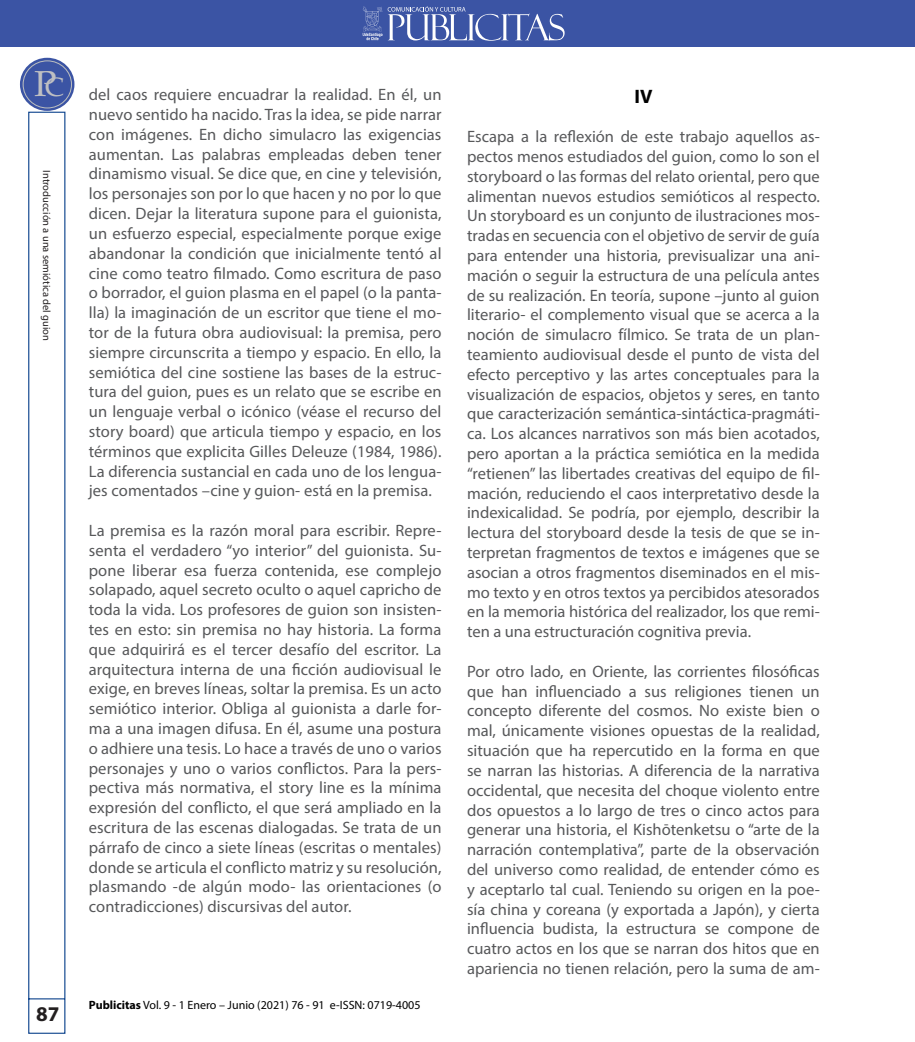
<style>
.page{position:relative;width:915px;height:1042px;background:#fff}
.page>*{position:absolute;margin:0;border:0;box-sizing:border-box;transform-origin:0 0}
.t1{font:36.3px "Palatino Linotype";color:#bebfc2}
.t2{font:700 21px "Myriad Pro";color:#231f20}
.t3{font:700 19.5px "Myriad Pro";color:#000}
.t4{font:16.5px/19.8px "Myriad Pro";color:#57585a;text-align:justify}
.t5{font:12px "Myriad Pro";color:#000}
.t6{font:10.5px "Myriad Pro";color:#231f20}
.s1{font-size:26.55px}
.s2{font-weight:700}
</style>
<div class="page">
<div style="left:0;top:0;width:914px;height:47px;background:#3b54a4"></div>
<div style="left:20px;top:58px;width:54px;height:53px;background:#3b54a4;border-radius:50%"></div>
<div style="left:23px;top:60px;width:49px;height:48px;border:1px solid #bdbfbf;border-radius:50%"></div>
<svg style="left:28px;top:111px;width:38px;height:923px"></svg>
<svg style="left:362px;top:6px;width:202px;height:35px"></svg>
<h1 class="t1" style="left:34px;top:58px;width:32px">P<span class="s1">C</span></h1>
<p class="t6" style="left:53px;top:170px;width:172px;rotate:90deg">Introducción a una semiótica del guion</p>
<p class="t4" style="left:89px;top:85px;width:354px">del caos requiere encuadrar la realidad. En él, un nuevo sentido ha nacido. Tras la idea, se pide narrar con imágenes. En dicho simulacro las exigencias aumentan. Las palabras empleadas deben tener dinamismo visual. Se dice que, en cine y televisión, los personajes son por lo que hacen y no por lo que dicen. Dejar la literatura supone para el guionista, un esfuerzo especial, especialmente porque exige abandonar la condición que inicialmente tentó al cine como teatro filmado. Como escritura de paso o borrador, el guion plasma en el papel (o la panta&shy;lla) la imaginación de un escritor que tiene el mo&shy;tor de la futura obra audiovisual: la premisa, pero siempre circunscrita a tiempo y espacio. En ello, la semiótica del cine sostiene las bases de la estruc&shy;tura del guion, pues es un relato que se escribe en un lenguaje verbal o icónico (véase el recurso del story board) que articula tiempo y espacio, en los términos que explicita Gilles Deleuze (1984, 1986).<br>La diferencia sustancial en cada uno de los lengua&shy;jes comentados –cine y guion- está en la premisa.</p>
<p class="t4" style="left:89px;top:520px;width:354px">La premisa es la razón moral para escribir. Repre&shy;senta el verdadero “yo interior” del guionista. Su&shy;pone liberar esa fuerza contenida, ese complejo solapado, aquel secreto oculto o aquel capricho de toda la vida. Los profesores de guion son insisten&shy;tes en esto: sin premisa no hay historia. La forma que adquirirá es el tercer desafío del escritor. La arquitectura interna de una ficción audiovisual le exige, en breves líneas, soltar la premisa. Es un acto semiótico interior. Obliga al guionista a darle for&shy;ma a una imagen difusa. En él, asume una postura o adhiere una tesis. Lo hace a través de uno o varios personajes y uno o varios conflictos. Para la pers&shy;pectiva más normativa, el story line es la mínima expresión del conflicto, el que será ampliado en la escritura de las escenas dialogadas. Se trata de un párrafo de cinco a siete líneas (escritas o mentales) donde se articula el conflicto matriz y su resolución, plasmando -de algún modo- las orientaciones (o contradicciones) discursivas del autor.</p>
<p class="t2" style="left:36px;top:1000px;width:25px">87</p>
<p class="t5" style="left:89px;top:997px;width:333px"><span class="s2">Publicitas</span> Vol. 9 - 1 Enero – Junio (2021) 76 - 91 e-ISSN: 0719-4005</p>
<p class="t3" style="left:634px;top:83px;width:19px">IV</p>
<p class="t4" style="left:467px;top:126px;width:354px">Escapa a la reflexión de este trabajo aquellos as&shy;pectos menos estudiados del guion, como lo son el storyboard o las formas del relato oriental, pero que alimentan nuevos estudios semióticos al respecto.<br>Un storyboard es un conjunto de ilustraciones mos&shy;tradas en secuencia con el objetivo de servir de guía para entender una historia, previsualizar una ani&shy;mación o seguir la estructura de una película antes de su realización. En teoría, supone –junto al guion literario- el complemento visual que se acerca a la noción de simulacro fílmico. Se trata de un plan&shy;teamiento audiovisual desde el punto de vista del efecto perceptivo y las artes conceptuales para la visualización de espacios, objetos y seres, en tanto que caracterización semántica-sintáctica-pragmáti&shy;ca. Los alcances narrativos son más bien acotados, pero aportan a la práctica semiótica en la medida “retienen” las libertades creativas del equipo de fil&shy;mación, reduciendo el caos interpretativo desde la indexicalidad. Se podría, por ejemplo, describir la lectura del storyboard desde la tesis de que se in&shy;terpretan fragmentos de textos e imágenes que se asocian a otros fragmentos diseminados en el mis&shy;mo texto y en otros textos ya percibidos atesorados en la memoria histórica del realizador, los que remi&shy;ten a una estructuración cognitiva previa.</p>
<p class="t4" style="left:467px;top:661px;width:354px">Por otro lado, en Oriente, las corrientes filosóficas que han influenciado a sus religiones tienen un concepto diferente del cosmos. No existe bien o mal, únicamente visiones opuestas de la realidad, situación que ha repercutido en la forma en que se narran las historias. A diferencia de la narrativa occidental, que necesita del choque violento entre dos opuestos a lo largo de tres o cinco actos para generar una historia, el Kishōtenketsu o “arte de la narración contemplativa”, parte de la observación del universo como realidad, de entender cómo es y aceptarlo tal cual. Teniendo su origen en la poe&shy;sía china y coreana (y exportada a Japón), y cierta influencia budista, la estructura se compone de cuatro actos en los que se narran dos hitos que en apariencia no tienen relación, pero la suma de am-</p>
</div>
